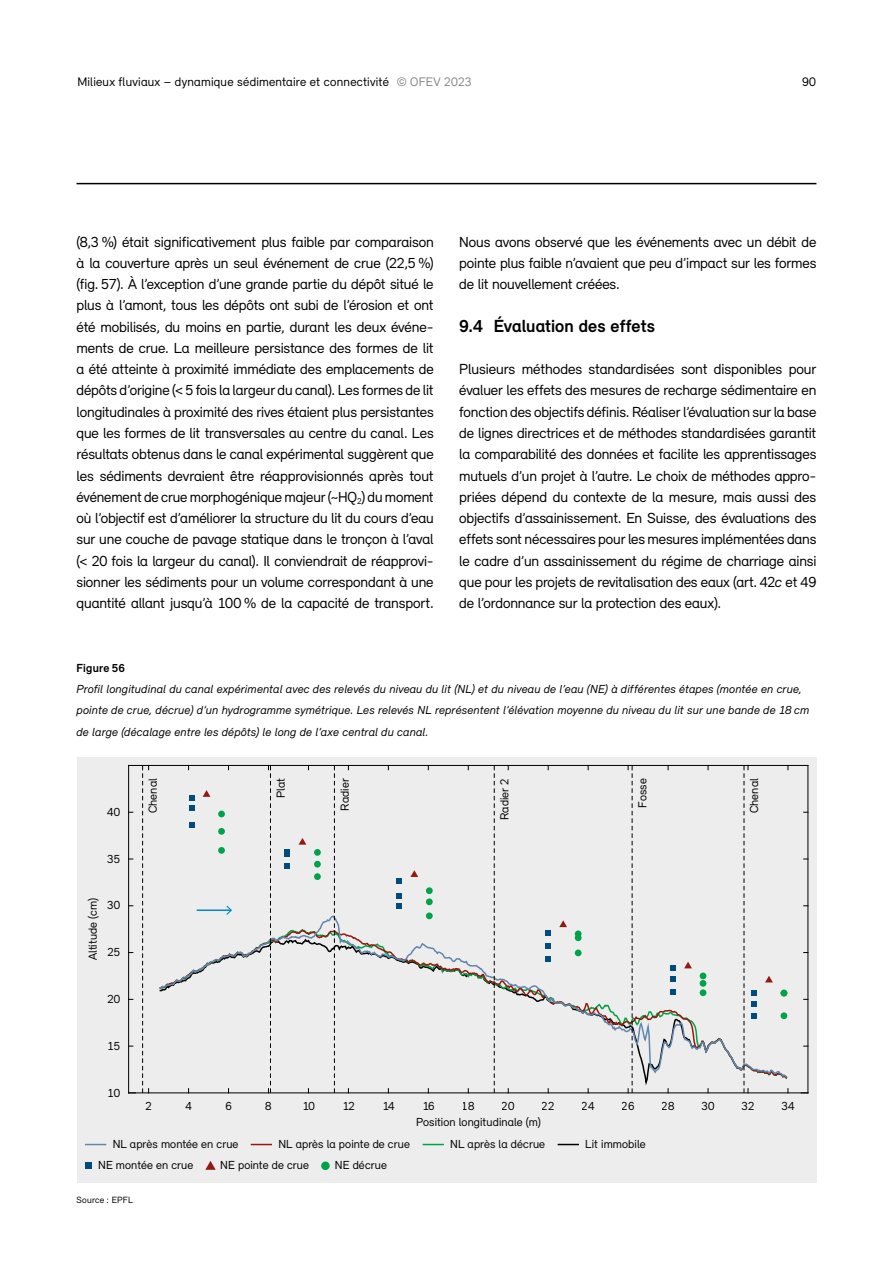
<style>
.page{position:relative;width:893px;height:1263px;background:#fff}
.page>*{position:absolute;margin:0;border:0;box-sizing:border-box;transform-origin:0 0}
._07_Titel_nr{font:700 18px "Relevant";color:#000}
._07_Grundtext_o_Abst{font:15px/21.3px "Relevant";letter-spacing:-.01em;color:#000;text-align:justify}
._07_Grundtext{font:15px/21.3px "Relevant";letter-spacing:-.01em;color:#000;text-align:justify}
.t1{font:12.75px "Relevant";letter-spacing:.015em;color:#000}
._08_Legende_Text{font:italic 12px/21.3px "Relevant";letter-spacing:.015em;color:#000}
.t2{font:12px "Relevant";letter-spacing:.005em;color:#000}
._08_Legende_Titel{font:700 12px "Relevant";letter-spacing:.02em;color:#000}
._08_Quelle{font:9.3px "Relevant";letter-spacing:.025em;color:#000}
.s1{color:#878787}
.s2{font-style:italic}
</style>
<div class="page">
<hr style="left:77px;top:183px;width:739px;height:1px;background:#000">
<div style="left:77px;top:757px;width:739px;height:425px;background:#ededed"></div>
<hr style="left:129px;top:1092px;width:679px;height:1px;background:#000">
<hr style="left:129px;top:765px;width:679px;height:1px;background:#000">
<hr style="left:128px;top:765px;width:1px;height:328px;background:#000">
<hr style="left:808px;top:765px;width:1px;height:328px;background:#000">
<div style="left:218px;top:810px;width:7px;height:7px;background:#00a448;border-radius:50%"></div>
<div style="left:314px;top:849px;width:7px;height:7px;background:#00a448;border-radius:50%"></div>
<div style="left:426px;top:887px;width:7px;height:7px;background:#00a448;border-radius:50%"></div>
<div style="left:218px;top:828px;width:7px;height:7px;background:#00a448;border-radius:50%"></div>
<div style="left:314px;top:861px;width:7px;height:6px;background:#00a448;border-radius:50%"></div>
<div style="left:426px;top:898px;width:7px;height:7px;background:#00a448;border-radius:50%"></div>
<div style="left:218px;top:847px;width:7px;height:7px;background:#00a448;border-radius:50%"></div>
<div style="left:314px;top:873px;width:7px;height:7px;background:#00a448;border-radius:50%"></div>
<svg style="left:426px;top:912px;width:7px;height:7px"></svg>
<svg style="left:203px;top:790px;width:7px;height:7px"></svg>
<svg style="left:299px;top:838px;width:7px;height:7px"></svg>
<svg style="left:410px;top:870px;width:8px;height:7px"></svg>
<svg style="left:189px;top:823px;width:5px;height:5px"></svg>
<svg style="left:285px;top:863px;width:5px;height:5px"></svg>
<svg style="left:397px;top:893px;width:5px;height:15px"></svg>
<svg style="left:189px;top:796px;width:5px;height:15px"></svg>
<svg style="left:285px;top:850px;width:5px;height:7px"></svg>
<svg style="left:397px;top:879px;width:5px;height:5px"></svg>
<svg style="left:159px;top:915px;width:629px;height:164px"></svg>
<svg style="left:142px;top:766px;width:7px;height:327px"></svg>
<svg style="left:268px;top:766px;width:3px;height:327px"></svg>
<svg style="left:334px;top:766px;width:1px;height:327px"></svg>
<svg style="left:494px;top:766px;width:1px;height:327px"></svg>
<svg style="left:628px;top:766px;width:5px;height:327px"></svg>
<svg style="left:744px;top:766px;width:12px;height:327px"></svg>
<hr style="left:197px;top:909px;width:34px;height:2px;background:#0089cf">
<svg style="left:226px;top:906px;width:6px;height:9px"></svg>
<svg style="left:85px;top:1144px;width:21px;height:1px"></svg>
<svg style="left:251px;top:1144px;width:21px;height:1px"></svg>
<svg style="left:423px;top:1144px;width:21px;height:1px"></svg>
<svg style="left:558px;top:1144px;width:21px;height:1px"></svg>
<div style="left:321px;top:1161px;width:9px;height:9px;background:#00a448;border-radius:50%"></div>
<div style="left:85px;top:1162px;width:7px;height:7px;background:#004c7d"></div>
<svg style="left:205px;top:1161px;width:11px;height:9px"></svg>
<p class="t1" style="left:77px;top:74px;width:396px">Milieux fluviaux – dynamique sédimentaire et connectivité <span class="s1">© OFEV 2023</span></p>
<p class="t1" style="left:802px;top:74px;width:15px">90</p>
<p class="_07_Grundtext_o_Abst" style="left:77px;top:231px;width:359px">(8,3 %) était significativement plus faible par comparaison à la couverture après un seul événement de crue (22,5 %) (fig. 57). À l’exception d’une grande partie du dépôt situé le plus à l’amont, tous les dépôts ont subi de l’érosion et ont été mobilisés, du moins en partie, durant les deux événe&shy;ments de crue. La meilleure persistance des formes de lit a été atteinte à proximité immédiate des emplacements de dépôts d’origine (&lt; 5 fois la largeur du canal). Les formes de lit longitudinales à proximité des rives étaient plus persistantes que les formes de lit transversales au centre du canal. Les résultats obtenus dans le canal expérimental suggèrent que les sédiments devraient être réapprovisionnés après tout événement de crue morphogénique majeur (~HQ<sub>2</sub>) du moment où l’objectif est d’améliorer la structure du lit du cours d’eau sur une couche de pavage statique dans le tronçon à l’aval (&lt; 20 fois la largeur du canal). Il conviendrait de réapprovi&shy;sionner les sédiments pour un volume correspondant à une quantité allant jusqu’à 100 % de la capacité de transport.</p>
<p class="_07_Grundtext_o_Abst" style="left:459px;top:231px;width:359px">Nous avons observé que les événements avec un débit de pointe plus faible n’avaient que peu d’impact sur les formes de lit nouvellement créées.</p>
<h2 class="_07_Titel_nr" style="left:459px;top:315px;width:197px">9.4 Évaluation des effets</h2>
<p class="_07_Grundtext" style="left:459px;top:358px;width:359px">Plusieurs méthodes standardisées sont disponibles pour évaluer les effets des mesures de recharge sédimentaire en fonction des objectifs définis. Réaliser l’évaluation sur la base de lignes directrices et de méthodes standardisées garantit la comparabilité des données et facilite les apprentissages mutuels d’un projet à l’autre. Le choix de méthodes appro&shy;priées dépend du contexte de la mesure, mais aussi des objectifs d’assainissement. En Suisse, des évaluations des effets sont nécessaires pour les mesures implémentées dans le cadre d’un assainissement du régime de charriage ainsi que pour les projets de revitalisation des eaux (art. 42<span class="s2">c</span> et 49 de l’ordonnance sur la protection des eaux).</p>
<p class="_08_Legende_Titel" style="left:77px;top:661px;width:50px">Figure 56</p>
<p class="_08_Legende_Text" style="left:77px;top:678px;width:734px">Profil longitudinal du canal expérimental avec des relevés du niveau du lit (NL) et du niveau de l’eau (NE) à différentes étapes (montée en crue, pointe de crue, décrue) d’un hydrogramme symétrique. Les relevés NL représentent l’élévation moyenne du niveau du lit sur une bande de 18 cm de large (décalage entre les dépôts) le long de l’axe central du canal.</p>
<p class="t2" style="left:107px;top:805px;width:15px">40</p>
<p class="t2" style="left:107px;top:851px;width:14px">35</p>
<p class="t2" style="left:86px;top:960px;width:64px;rotate:-90deg">Altitude (cm)</p>
<p class="t2" style="left:107px;top:898px;width:14px">30</p>
<p class="t2" style="left:107px;top:945px;width:14px">25</p>
<p class="t2" style="left:107px;top:992px;width:14px">20</p>
<p class="t2" style="left:107px;top:1039px;width:14px">15</p>
<p class="t2" style="left:108px;top:1085px;width:14px">10</p>
<p class="t2" style="left:274px;top:798px;width:22px;rotate:-90deg">Plat</p>
<p class="t2" style="left:338px;top:811px;width:34px;rotate:-90deg">Radier</p>
<p class="t2" style="left:497px;top:820px;width:43px;rotate:-90deg">Radier 2</p>
<p class="t2" style="left:635px;top:807px;width:31px;rotate:-90deg">Fosse</p>
<p class="t2" style="left:146px;top:813px;width:37px;rotate:-90deg">Chenal</p>
<p class="t2" style="left:747px;top:813px;width:37px;rotate:-90deg">Chenal</p>
<p class="t2" style="left:145px;top:1099px;width:8px">2</p>
<p class="t2" style="left:185px;top:1099px;width:8px">4</p>
<p class="t2" style="left:225px;top:1099px;width:8px">6</p>
<p class="t2" style="left:265px;top:1099px;width:8px">8</p>
<p class="t2" style="left:302px;top:1099px;width:14px">10</p>
<p class="t2" style="left:342px;top:1099px;width:14px">12</p>
<p class="t2" style="left:382px;top:1099px;width:14px">14</p>
<p class="t2" style="left:422px;top:1099px;width:14px">16</p>
<p class="t2" style="left:462px;top:1099px;width:14px">18</p>
<p class="t2" style="left:502px;top:1099px;width:14px">20</p>
<p class="t2" style="left:542px;top:1099px;width:14px">22</p>
<p class="t2" style="left:582px;top:1099px;width:14px">24</p>
<p class="t2" style="left:622px;top:1099px;width:14px">26</p>
<p class="t2" style="left:662px;top:1099px;width:14px">28</p>
<p class="t2" style="left:702px;top:1099px;width:14px">30</p>
<p class="t2" style="left:742px;top:1099px;width:14px">32</p>
<p class="t2" style="left:781px;top:1099px;width:14px">34</p>
<p class="t2" style="left:416px;top:1115px;width:126px">Position longitudinale (m)</p>
<p class="t2" style="left:113px;top:1137px;width:127px">NL après montée en crue</p>
<p class="t2" style="left:278px;top:1137px;width:133px">NL après la pointe de crue</p>
<p class="t2" style="left:450px;top:1137px;width:96px">NL après la décrue</p>
<p class="t2" style="left:585px;top:1137px;width:62px">Lit immobile</p>
<p class="t2" style="left:98px;top:1158px;width:97px">NE montée en crue</p>
<p class="t2" style="left:220px;top:1158px;width:90px">NE pointe de crue</p>
<p class="t2" style="left:335px;top:1158px;width:54px">NE décrue</p>
<p class="_08_Quelle" style="left:77px;top:1195px;width:58px">Source : EPFL</p>
</div>
